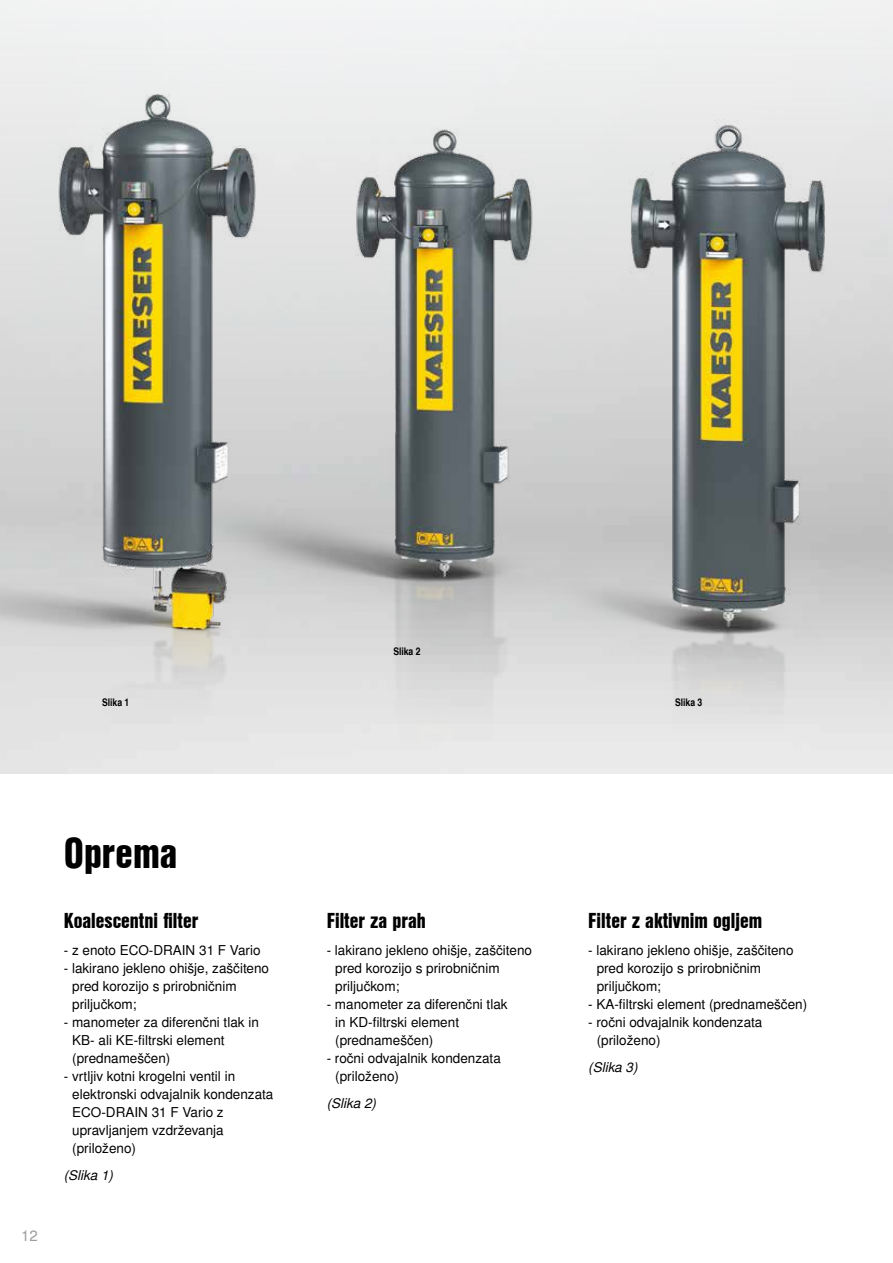
<style>
.page{position:relative;width:893px;height:1263px;background:#fff}
.page>*{position:absolute;margin:0;border:0;box-sizing:border-box;transform-origin:0 0}
.t1{font:42px "Nimbus San L Bla Con";color:#000}
.t2{font:21px "Nimbus San L Bla Con";color:#000}
.t3{font:15px "Nimbus San L";color:#9c9d9d}
.t4{font:13.5px/18px "Nimbus San L";color:#000}
.t5{font:italic 13.5px "Nimbus San L";color:#000}
.t6{font:10.5px "Nimbus San L Bol Con";color:#000}
</style>
<div class="page">
<img style="left:0;top:0;width:64px;height:770px">
<img style="left:64px;top:0;width:393px;height:772px">
<img style="left:457px;top:0;width:436px;height:774px">
<p class="t6" style="left:102px;top:696px;width:29px">Slika 1</p>
<p class="t3" style="left:21px;top:1226px;width:18px">12</p>
<h1 class="t1" style="left:64px;top:822px;width:115px">Oprema</h1>
<h2 class="t2" style="left:64px;top:905px;width:136px">Koalescentni filter</h2>
<p class="t4" style="left:64px;top:942px;width:198px">- z enoto ECO-DRAIN 31 F Vario</p>
<p class="t4" style="left:72px;top:960px;width:198px;text-indent:-9px">- lakirano jekleno ohišje, zaščiteno pred korozijo s prirobničnim priljučkom;</p>
<p class="t4" style="left:72px;top:1014px;width:188px;text-indent:-9px">- manometer za diferenčni tlak in<br>KB- ali KE-filtrski element (prednameščen)</p>
<p class="t4" style="left:72px;top:1068px;width:203px;text-indent:-9px">- vrtljiv kotni krogelni ventil in elektronski odvajalnik kondenzata<br>ECO-DRAIN 31 F Vario z upravljanjem vzdrževanja (priloženo)</p>
<p class="t5" style="left:64px;top:1167px;width:51px">(Slika 1)</p>
<p class="t6" style="left:393px;top:645px;width:29px">Slika 2</p>
<h2 class="t2" style="left:327px;top:905px;width:101px">Filter za prah</h2>
<p class="t4" style="left:335px;top:942px;width:198px;text-indent:-9px">- lakirano jekleno ohišje, zaščiteno pred korozijo s prirobničnim priljučkom;</p>
<p class="t4" style="left:335px;top:996px;width:174px;text-indent:-9px">- manometer za diferenčni tlak in KD-filtrski element (prednameščen)</p>
<p class="t4" style="left:335px;top:1050px;width:167px;text-indent:-9px">- ročni odvajalnik kondenzata (priloženo)</p>
<p class="t5" style="left:327px;top:1095px;width:51px">(Slika 2)</p>
<p class="t6" style="left:675px;top:696px;width:29px">Slika 3</p>
<h2 class="t2" style="left:588px;top:905px;width:176px">Filter z aktivnim ogljem</h2>
<p class="t4" style="left:597px;top:942px;width:198px;text-indent:-9px">- lakirano jekleno ohišje, zaščiteno pred korozijo s prirobničnim priljučkom;</p>
<p class="t4" style="left:588px;top:996px;width:220px">- KA-filtrski element (prednameščen)</p>
<p class="t4" style="left:597px;top:1014px;width:167px;text-indent:-9px">- ročni odvajalnik kondenzata (priloženo)</p>
<p class="t5" style="left:588px;top:1059px;width:51px">(Slika 3)</p>
</div>
